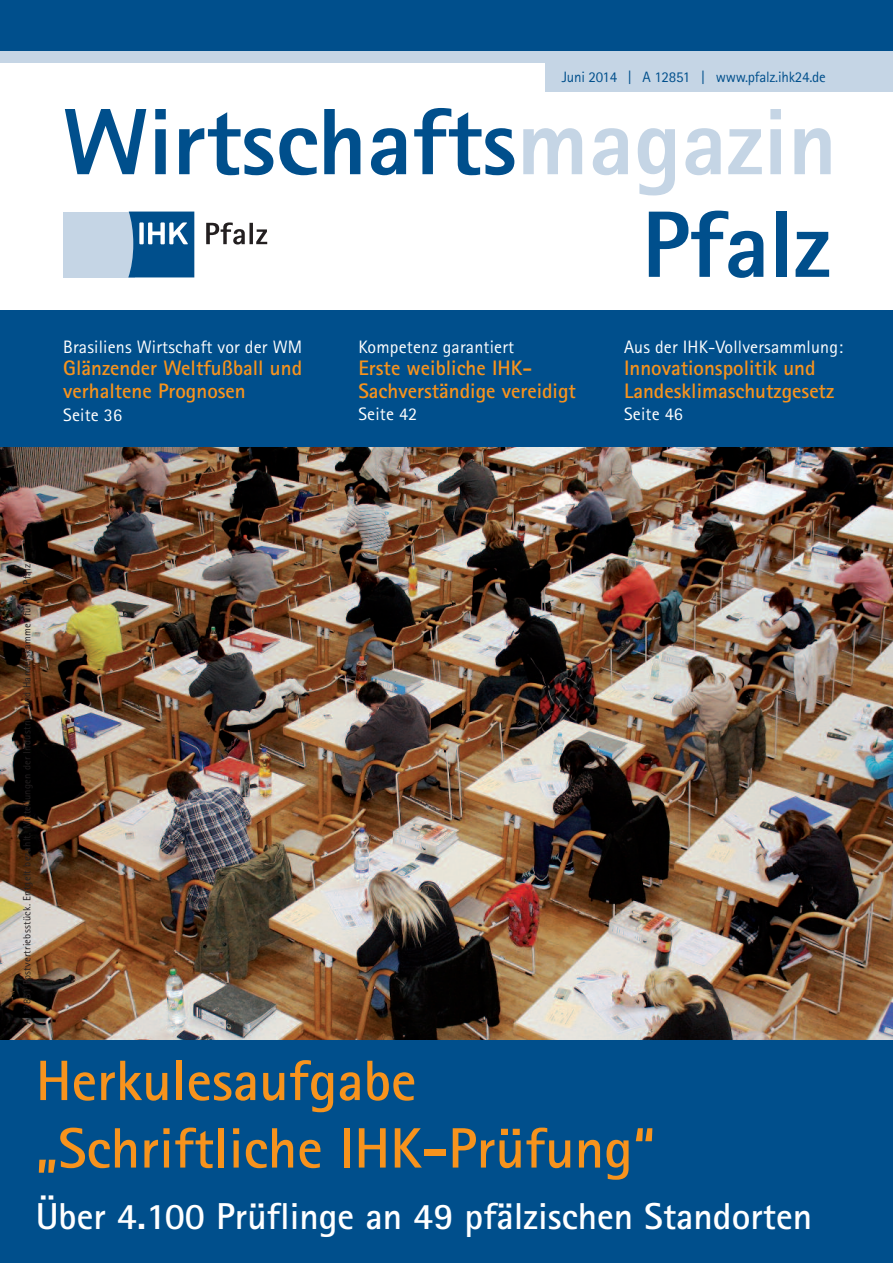
<style>
.page{position:relative;width:893px;height:1263px;background:#fff}
.page>*{position:absolute;margin:0;border:0;box-sizing:border-box;transform-origin:0 0}
.t1{font:800 94.5px/102.6px "Rotis Sans Serif";color:#004f8c;text-align:right}
.t2{font:700 57px/67.5px "Rotis Sans Serif";color:#f7931d}
.t3{font:700 37.5px "Rotis Sans Serif";color:#fff}
.t4{font:700 21px/22.5px "Rotis Sans Serif";color:#f7931d}
.t5{font:18px "Rotis Sans Serif";letter-spacing:.01em;color:#fff}
.t6{font:15px "Rotis Sans Serif";letter-spacing:-.015em;color:#004f8c}
.t7{font:10.5px "Rotis Sans Serif";letter-spacing:.025em;color:#231f20}
.s1{color:#c5d5e5}
</style>
<div class="page">
<img style="left:0;top:446px;width:893px;height:594px">
<div style="left:545px;top:0;width:348px;height:92px;background:#c5d5e5"></div>
<div style="left:0;top:0;width:893px;height:63px;background:#c5d5e5"></div>
<div style="left:0;top:0;width:893px;height:51px;background:#004f8c"></div>
<div style="left:0;top:310px;width:893px;height:136px;background:#004f8c"></div>
<div style="left:0;top:1040px;width:893px;height:223px;background:#004f8c"></div>
<div style="left:63px;top:212px;width:72px;height:65px;background:#c5d5e5"></div>
<svg style="left:128px;top:212px;width:66px;height:65px;background:#2a6c9f"></svg>
<svg style="left:206px;top:222px;width:39px;height:23px"></svg>
<svg style="left:249px;top:223px;width:4px;height:21px"></svg>
<svg style="left:256px;top:229px;width:11px;height:15px"></svg>
<p class="t6" style="left:562px;top:71px;width:266px">Juni 2014 | A 12851 | www.pfalz.ihk24.de</p>
<p class="t1" style="left:63px;top:100px;width:776px">Wirtschafts<span class="s1">magazin<br></span>Pfalz</p>
<p class="t5" style="left:63px;top:340px;width:240px">Brasiliens Wirtschaft vor der WM</p>
<p class="t4" style="left:63px;top:359px;width:240px">Glänzender Weltfußball und verhaltene Prognosen</p>
<p class="t5" style="left:63px;top:408px;width:60px">Seite 36</p>
<p class="t7" style="left:23px;top:1024px;width:464px;rotate:-90deg">A 12851 Postvertriebsstück. Entgelt bezahlt. Mitteilungen der Industrie- und Handelskammer für die Pfalz.</p>
<p class="t5" style="left:358px;top:340px;width:157px">Kompetenz garantiert</p>
<p class="t4" style="left:358px;top:359px;width:219px">Erste weibliche IHK-<br>Sachverständige vereidigt</p>
<p class="t5" style="left:358px;top:407px;width:60px">Seite 42</p>
<p class="t5" style="left:624px;top:340px;width:220px">Aus der IHK-Vollversammlung:</p>
<p class="t4" style="left:624px;top:359px;width:212px">Innovationspolitik und<br>Landesklimaschutzgesetz</p>
<p class="t5" style="left:624px;top:408px;width:60px">Seite 46</p>
<p class="t2" style="left:36px;top:1053px;width:621px">Herkulesaufgabe „Schriftliche IHK-Prüfung“</p>
<p class="t3" style="left:36px;top:1203px;width:778px">Über 4.100 Prüflinge an 49 pfälzischen Standorten</p>
</div>
